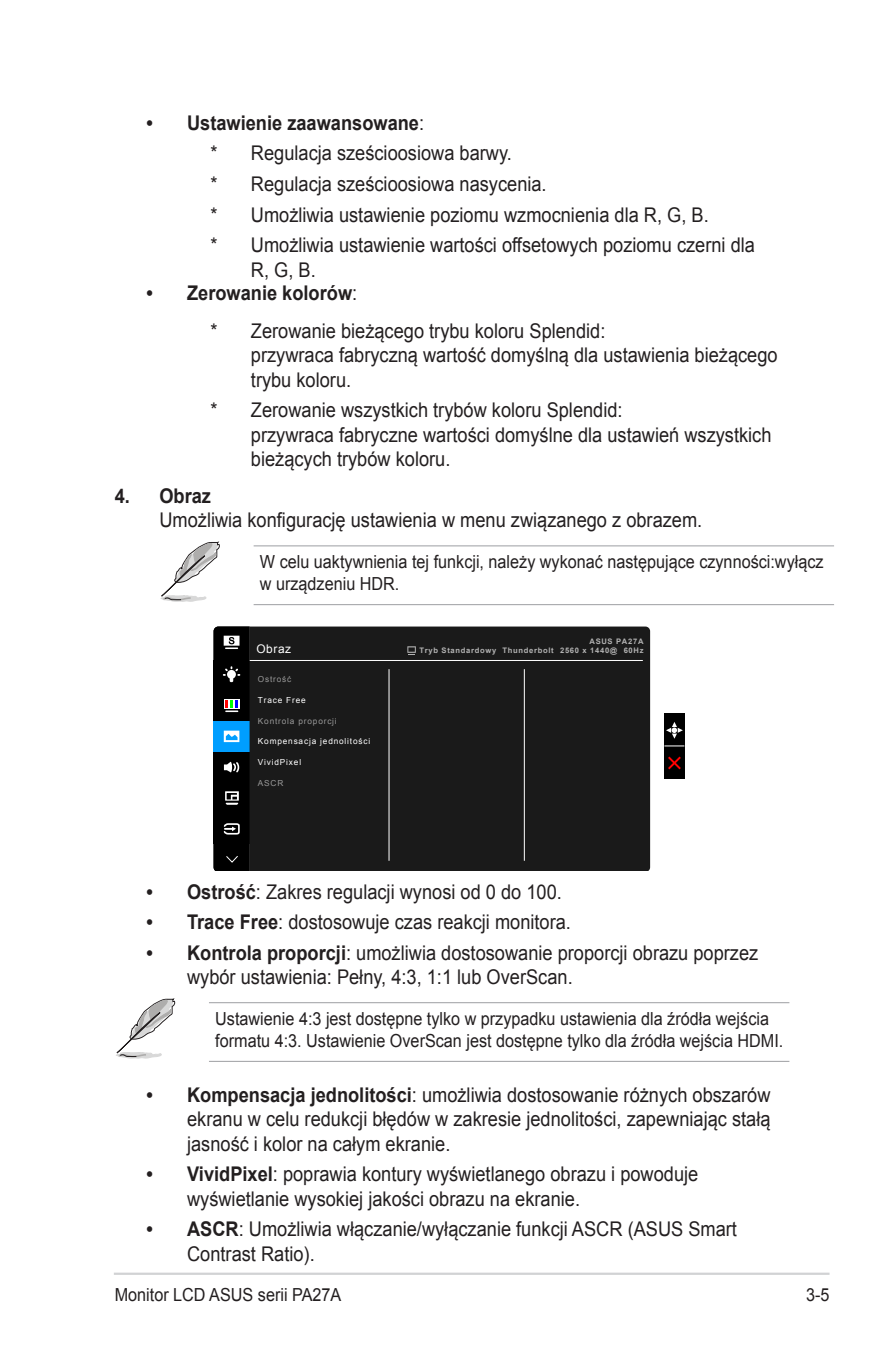
<style>
.page{position:relative;width:893px;height:1346px;background:#fff}
.page>*{position:absolute;margin:0;border:0;box-sizing:border-box;transform-origin:0 0}
.t1{font:20.25px/24.3px "Arial";color:#231f20;scale:.9 1}
.t2{font:700 20.25px "Arial";color:#231f20;scale:.9 1}
.t3{font:18px/21.6px "Arial";color:#231f20;scale:.9 1}
.t4{font:11.92px "Arial";letter-spacing:.05em;color:#fff}
.t5{font:8.33px "Arial";letter-spacing:.1em;color:#fff}
.t6{font:8.33px "Arial";letter-spacing:.1em;color:#999}
.t7{font:700 7.65px/8.8px "Arial";letter-spacing:.09em;color:#b3b3b3;text-align:right}
.s1{font-weight:700}
</style>
<div class="page">
<hr style="left:114px;top:1272px;width:715px;height:3px;background:#d1d2d4">
<hr style="left:254px;top:545px;width:580px;height:1px;background:#a8a9ad">
<hr style="left:254px;top:604px;width:580px;height:1px;background:#a8a9ad">
<svg style="left:160px;top:541px;width:60px;height:61px"></svg>
<div style="left:250px;top:626px;width:400px;height:244px;background:#1a1a1a"></div>
<svg style="left:214px;top:626px;width:36px;height:244px;background:#172a34"></svg>
<hr style="left:250px;top:660px;width:393px;height:1px;background:#fff">
<hr style="left:389px;top:669px;width:1px;height:192px;background:#fff">
<hr style="left:524px;top:669px;width:1px;height:192px;background:#fff">
<div style="left:664px;top:713px;width:21px;height:66px;background:#000"></div>
<svg style="left:664px;top:745px;width:20px;height:1px"></svg>
<svg style="left:666px;top:722px;width:17px;height:17px"></svg>
<svg style="left:668px;top:756px;width:13px;height:13px"></svg>
<svg style="left:407px;top:646px;width:9px;height:7px"></svg>
<svg style="left:408px;top:647px;width:7px;height:8px"></svg>
<hr style="left:209px;top:1002px;width:580px;height:1px;background:#a8a9ad">
<hr style="left:209px;top:1061px;width:580px;height:1px;background:#a8a9ad">
<svg style="left:116px;top:998px;width:59px;height:61px"></svg>
<p class="t1" style="left:210px;top:107px;width:607px;line-height:30.8px;text-indent:-64px"><span class="s1">• Ustawienie zaawansowane</span>:<br>* Regulacja sześcioosiowa barwy.<br>* Regulacja sześcioosiowa nasycenia.<br>* Umożliwia ustawienie poziomu wzmocnienia dla R, G, B.<br>* Umożliwia ustawienie wartości offsetowych poziomu czerni dla</p>
<p class="t1" style="left:251px;top:258px;width:74px">R, G, B.</p>
<p class="t1" style="left:210px;top:275px;width:440px;line-height:37.6px;text-indent:-64px"><span class="s1">• Zerowanie kolorów</span>:<br>* Zerowanie bieżącego trybu koloru Splendid:</p>
<p class="t1" style="left:251px;top:343px;width:587px">przywraca fabryczną wartość domyślną dla ustawienia bieżącego trybu koloru.</p>
<p class="t1" style="left:251px;top:398px;width:580px;text-indent:-40px">* Zerowanie wszystkich trybów koloru Splendid:<br>przywraca fabryczne wartości domyślne dla ustawień wszystkich bieżących trybów koloru.</p>
<p class="t2" style="left:115px;top:483px;width:109px">4. Obraz</p>
<p class="t1" style="left:159px;top:508px;width:605px">Umożliwia konfigurację ustawienia w menu związanego z obrazem.</p>
<p class="t3" style="left:260px;top:551px;width:628px">W celu uaktywnienia tej funkcji, należy wykonać następujące czynności:wyłącz w urządzeniu HDR.</p>
<p class="t4" style="left:256px;top:641px;width:36px">Obraz</p>
<p class="t7" style="left:420px;top:638px;width:225px">ASUS PA27A<br>Tryb Standardowy Thunderbolt 2560 x 1440@ 60Hz</p>
<p class="t6" style="left:258px;top:674px;width:35px">Ostrość</p>
<p class="t5" style="left:258px;top:694px;width:49px">Trace Free</p>
<p class="t6" style="left:258px;top:715px;width:80px">Kontrola proporcji</p>
<p class="t5" style="left:258px;top:736px;width:114px">Kompensacja jednolitości</p>
<p class="t5" style="left:258px;top:756px;width:45px">VividPixel</p>
<p class="t6" style="left:258px;top:777px;width:27px">ASCR</p>
<p class="t1" style="left:147px;top:879px;width:463px"><span class="s1">• Ostrość</span>: Zakres regulacji wynosi od 0 do 100.</p>
<p class="t1" style="left:147px;top:910px;width:473px"><span class="s1">• Trace Free</span>: dostosowuje czas reakcji monitora.</p>
<p class="t1" style="left:187px;top:941px;width:636px;text-indent:-40px"><span class="s1">• Kontrola proporcji</span>: umożliwia dostosowanie proporcji obrazu poprzez wybór ustawienia: Pełny, 4:3, 1:1 lub OverScan.</p>
<p class="t3" style="left:215px;top:1008px;width:633px">Ustawienie 4:3 jest dostępne tylko w przypadku ustawienia dla źródła wejścia formatu 4:3. Ustawienie OverScan jest dostępne tylko dla źródła wejścia HDMI.</p>
<p class="t1" style="left:187px;top:1083px;width:650px;text-align:justify;text-indent:-41px"><span class="s1">• Kompensacja jednolitości</span>: umożliwia dostosowanie różnych obszarów ekranu w celu redukcji błędów w zakresie jednolitości, zapewniając stałą jasność i kolor na całym ekranie.</p>
<p class="t1" style="left:187px;top:1162px;width:570px;text-indent:-40px"><span class="s1">• VividPixel</span>: poprawia kontury wyświetlanego obrazu i powoduje wyświetlanie wysokiej jakości obrazu na ekranie.</p>
<p class="t1" style="left:187px;top:1217px;width:612px;text-indent:-40px"><span class="s1">• ASCR</span>: Umożliwia włączanie/wyłączanie funkcji ASCR (ASUS Smart<br>Contrast Ratio).</p>
<p class="t3" style="left:115px;top:1284px;width:253px">Monitor LCD ASUS serii PA27A</p>
<p class="t3" style="left:806px;top:1284px;width:28px">3-5</p>
</div>
